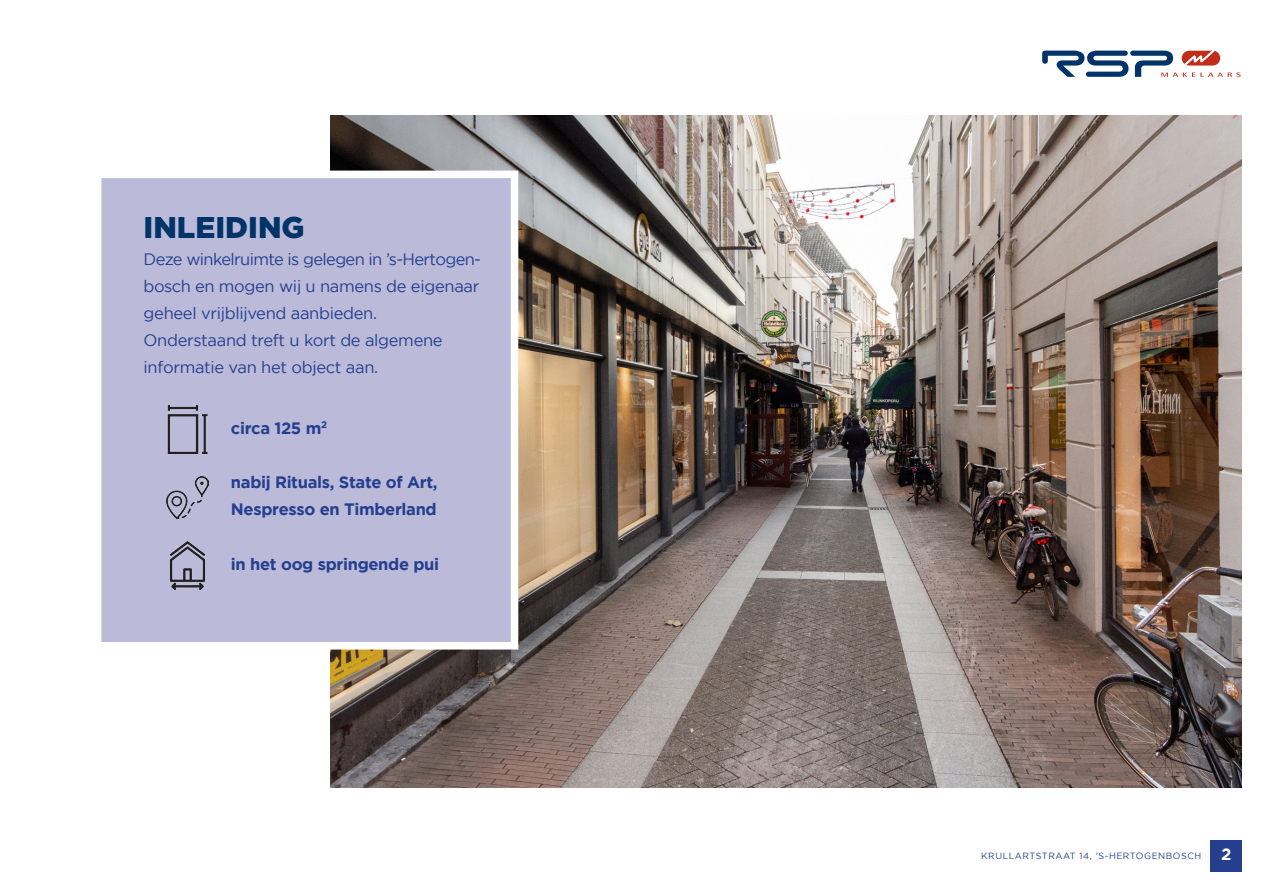
<style>
.page{position:relative;width:1263px;height:893px;background:#fff}
.page>*{position:absolute;margin:0;border:0;box-sizing:border-box;transform-origin:0 0}
.t1{font:900 30px "Gotham";color:#003367}
.t2{font:16.5px/27px "Gotham";letter-spacing:-.02em;color:#253f8e}
.t3{font:700 16.5px/27px "Gotham";letter-spacing:-.02em;color:#253f8e}
.t4{font:16.5px "Gotham";letter-spacing:-.04em;color:#253f8e}
.t5{font:700 16.5px "Gotham";color:#fff}
.t6{font:9px "Gotham";letter-spacing:.06em;color:#253f8e}
</style>
<div class="page">
<svg style="left:1042px;top:50px;width:199px;height:27px"></svg>
<div style="left:1210px;top:840px;width:32px;height:32px;background:#253f8e"></div>
<img style="left:331px;top:116px;width:911px;height:672px">
<div style="left:94px;top:171px;width:424px;height:478px;background:#bbbbd9;border:8px solid #fff"></div>
<img style="left:167px;top:406px;width:41px;height:48px">
<img style="left:170px;top:542px;width:35px;height:48px">
<img style="left:166px;top:477px;width:43px;height:42px">
<p class="t1" style="left:144px;top:210px;width:163px">INLEIDING</p>
<p class="t4" style="left:144px;top:250px;width:339px">Deze winkelruimte is gelegen in ’s-Hertogen-</p>
<p class="t2" style="left:144px;top:273px;width:337px">bosch en mogen wij u namens de eigenaar geheel vrijblijvend aanbieden.</p>
<p class="t2" style="left:144px;top:327px;width:301px">Onderstaand treft u kort de algemene</p>
<p class="t2" style="left:144px;top:354px;width:236px">informatie van het object aan.</p>
<p class="t3" style="left:231px;top:414px;width:98px">circa 125 m<sup>2</sup></p>
<p class="t3" style="left:231px;top:468px;width:208px">nabij Rituals, State of Art,<br>Nespresso en Timberland</p>
<p class="t3" style="left:231px;top:550px;width:210px">in het oog springende pui</p>
<p class="t6" style="left:981px;top:850px;width:222px">KRULLARTSTRAAT 14, ’S-HERTOGENBOSCH</p>
<p class="t5" style="left:1221px;top:845px;width:12px">2</p>
</div>
